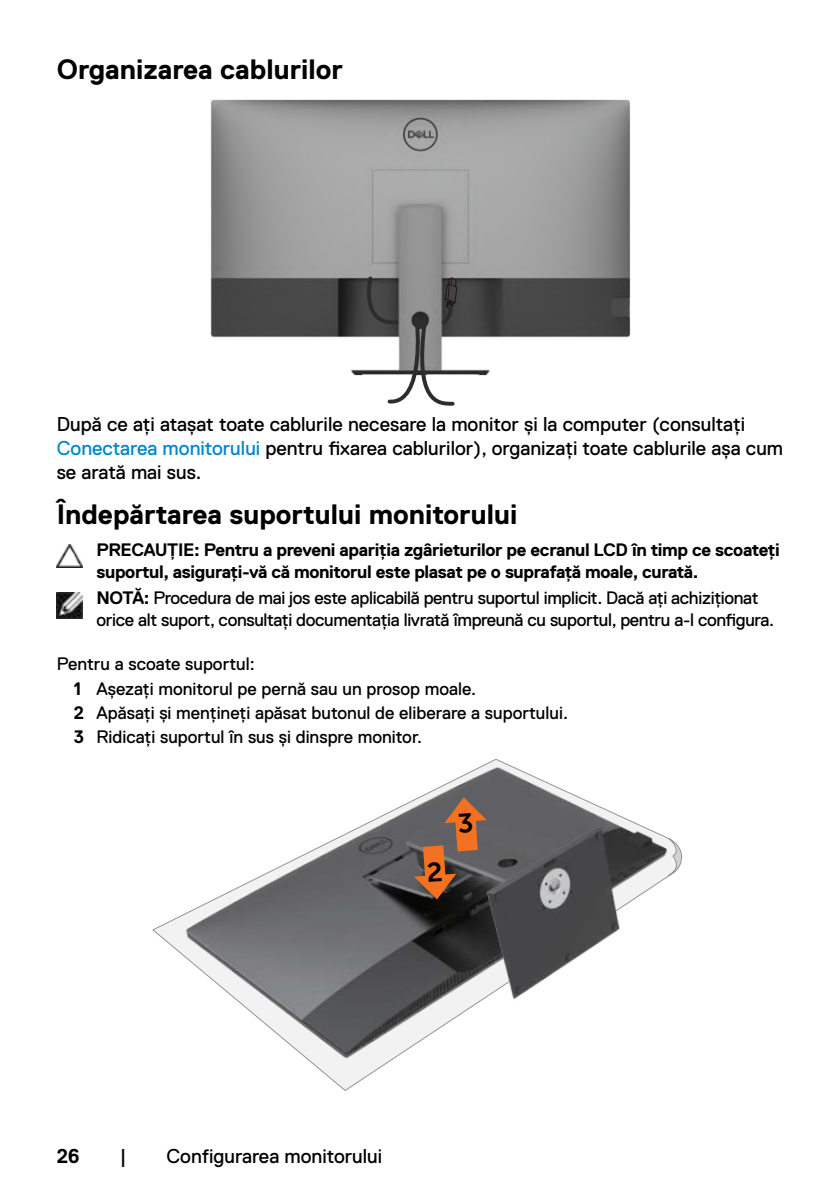
<style>
.page{position:relative;width:840px;height:1191px;background:#fff}
.page>*{position:absolute;margin:0;border:0;box-sizing:border-box;transform-origin:0 0}
.t1{font:700 28px "Dell Replica";color:#000}
.t2{font:20px/24px "Dell Replica";color:#000}
.t3{font:700 20px "Dell Replica";color:#000}
.t4{font:18px/21.6px "Dell Replica";letter-spacing:-.02em;color:#000}
.t5{font:18px/24.4px "Dell Replica";color:#000}
.t6{font:700 18px/21.6px "Dell Replica";letter-spacing:-.02em;color:#000}
.s1{color:#0087cb}
.s2{font-weight:700}
</style>
<div class="page">
<img style="left:210px;top:99px;width:421px;height:277px">
<svg style="left:359px;top:274px;width:98px;height:132px"></svg>
<img style="left:57px;top:544px;width:26px;height:23px">
<img style="left:57px;top:592px;width:25px;height:26px">
<img style="left:167px;top:759px;width:516px;height:317px">
<svg style="left:414px;top:797px;width:72px;height:102px;background:#865e48"></svg>
<h1 class="t1" style="left:57px;top:53px;width:287px">Organizarea cablurilor</h1>
<p class="t2" style="left:57px;top:412px;width:727px">După ce ați atașat toate cablurile necesare la monitor și la computer (consultați<br><span class="s1">Conectarea monitorului</span> pentru fixarea cablurilor), organizați toate cablurile așa cum se arată mai sus.</p>
<h1 class="t1" style="left:57px;top:498px;width:462px">Îndepărtarea suportului monitorului</h1>
<p class="t6" style="left:96px;top:539px;width:684px">PRECAUȚIE: Pentru a preveni apariția zgârieturilor pe ecranul LCD în timp ce scoateți suportul, asigurați-vă că monitorul este plasat pe o suprafață moale, curată.</p>
<p class="t4" style="left:96px;top:587px;width:678px"><span class="s2">NOTĂ:</span> Procedura de mai jos este aplicabilă pentru suportul implicit. Dacă ați achiziționat orice alt suport, consultați documentația livrată împreună cu suportul, pentru a-l configura.</p>
<p class="t5" style="left:74px;top:652px;width:495px;text-indent:-17px">Pentru a scoate suportul:<br><span class="s2">1</span> Așezați monitorul pe pernă sau un prosop moale.<br><span class="s2">2</span> Apăsați și mențineți apăsat butonul de eliberare a suportului.<br><span class="s2">3</span> Ridicați suportul în sus și dinspre monitor.</p>
<p class="t3" style="left:57px;top:1144px;width:24px">26</p>
<p class="t2" style="left:120px;top:1143px;width:8px">|</p>
<p class="t2" style="left:166px;top:1143px;width:217px">Configurarea monitorului</p>
</div>
